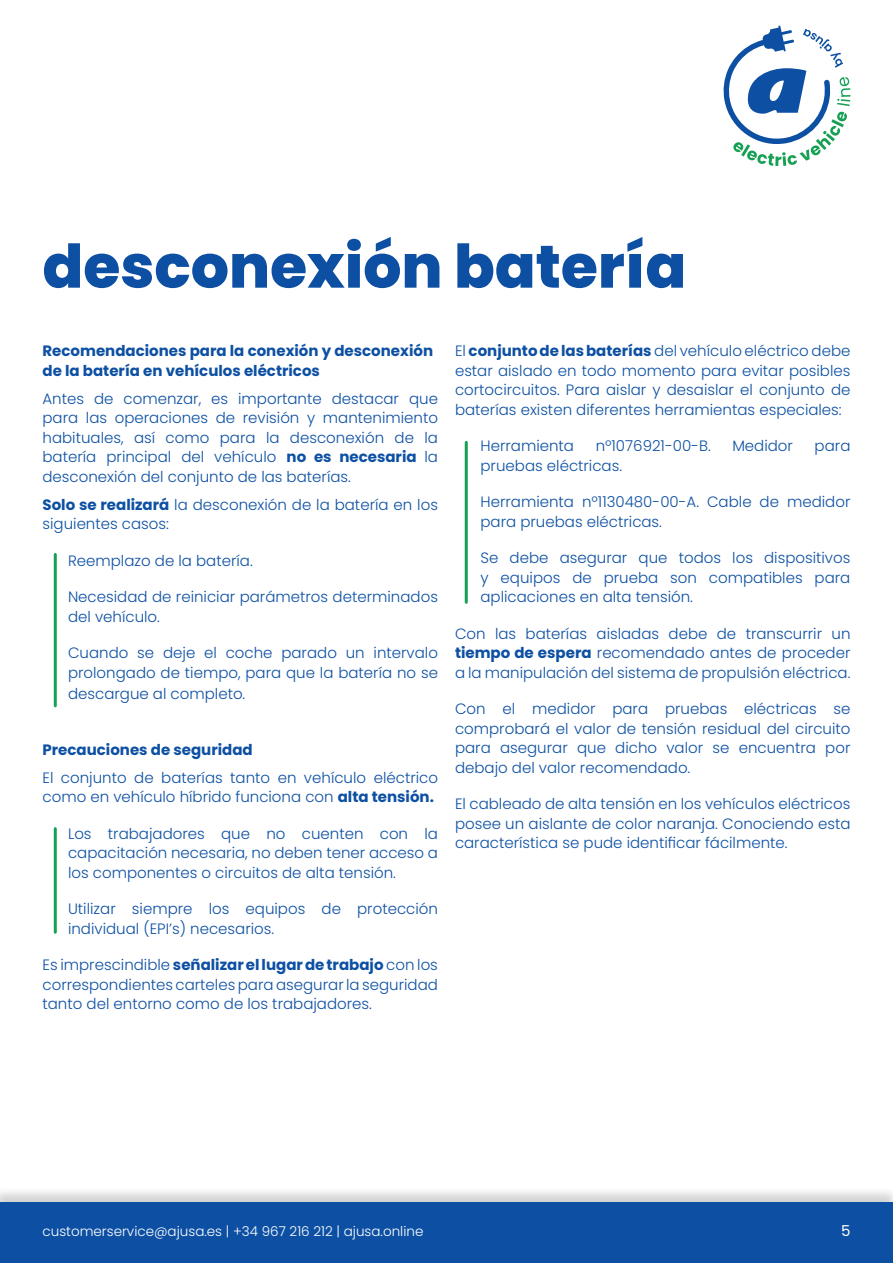
<style>
.page{position:relative;width:893px;height:1263px;background:#fff}
.page>*{position:absolute;margin:0;border:0;box-sizing:border-box;transform-origin:0 0}
.t1{font:800 60px "Poppins";color:#0d50a3}
.t2{font:300 15px/19.5px "Poppins";color:#0d50a3;text-align:justify}
.t3{font:700 15px/19.5px "Poppins";color:#0d50a3}
.t4{font:15px "Poppins";color:#fff}
.t5{font:300 13.5px "Poppins";color:#fff}
.s1{font-weight:700}
</style>
<div class="page">
<div style="left:0;top:1186px;width:893px;height:77px;background:#231f20;opacity:.2"></div>
<div style="left:0;top:1203px;width:893px;height:60px;background:#0d50a3"></div>
<svg style="left:723px;top:26px;width:127px;height:140px"></svg>
<hr style="left:54px;top:554px;width:3px;height:152px;background:#15a053">
<hr style="left:54px;top:829px;width:3px;height:103px;background:#15a053">
<hr style="left:465px;top:442px;width:3px;height:160px;background:#15a053">
<h1 class="t1" style="left:43px;top:232px;width:645px">desconexión batería</h1>
<p class="t3" style="left:43px;top:341px;width:392px">Recomendaciones para la conexión y desconexión de la batería en vehículos eléctricos</p>
<p class="t2" style="left:43px;top:389px;width:397px">Antes de comenzar, es importante destacar que para las operaciones de revisión y mantenimiento habituales, así como para la desconexión de la batería principal del vehículo <span class="s1">no es necesaria</span> la desconexión del conjunto de las baterías.</p>
<p class="t2" style="left:43px;top:495px;width:397px"><span class="s1">Solo se realizará</span> la desconexión de la batería en los siguientes casos:</p>
<p class="t2" style="left:68px;top:551px;width:186px">Reemplazo de la batería.</p>
<p class="t2" style="left:68px;top:587px;width:371px">Necesidad de reiniciar parámetros determinados del vehículo.</p>
<p class="t2" style="left:68px;top:643px;width:371px">Cuando se deje el coche parado un intervalo prolongado de tiempo, para que la batería no se</p>
<p class="t2" style="left:68px;top:684px;width:179px">descargue al completo.</p>
<p class="t3" style="left:43px;top:740px;width:212px">Precauciones de seguridad</p>
<p class="t2" style="left:43px;top:768px;width:397px">El conjunto de baterías tanto en vehículo eléctrico como en vehículo híbrido funciona con <span class="s1">alta tensión.</span></p>
<p class="t2" style="left:68px;top:824px;width:371px">Los trabajadores que no cuenten con la capacitación necesaria, no deben tener acceso a los componentes o circuitos de alta tensión.</p>
<p class="t2" style="left:68px;top:899px;width:371px">Utilizar siempre los equipos de protección individual (EPI’s) necesarios.</p>
<p class="t2" style="left:43px;top:955px;width:397px">Es imprescindible <span class="s1">señalizar el lugar de trabajo</span> con los correspondientes carteles para asegurar la seguridad tanto del entorno como de los trabajadores.</p>
<p class="t2" style="left:455px;top:341px;width:397px">El <span class="s1">conjunto de las baterías</span> del vehículo eléctrico debe estar aislado en todo momento para evitar posibles cortocircuitos. Para aislar y desaislar el conjunto de baterías existen diferentes herramientas especiales:</p>
<p class="t2" style="left:480px;top:436px;width:95px">Herramienta</p>
<p class="t2" style="left:596px;top:436px;width:117px">nº1076921-00-B.</p>
<p class="t2" style="left:732px;top:436px;width:62px">Medidor</p>
<p class="t2" style="left:815px;top:436px;width:37px">para</p>
<p class="t2" style="left:480px;top:456px;width:143px">pruebas eléctricas.</p>
<p class="t2" style="left:480px;top:492px;width:371px">Herramienta nº1130480-00-A. Cable de medidor para pruebas eléctricas.</p>
<p class="t2" style="left:480px;top:548px;width:371px">Se debe asegurar que todos los dispositivos y equipos de prueba son compatibles para aplicaciones en alta tensión.</p>
<p class="t2" style="left:455px;top:624px;width:397px">Con las baterías aisladas debe de transcurrir un <span class="s1">tiempo de espera</span> recomendado antes de proceder a la manipulación del sistema de propulsión eléctrica.</p>
<p class="t2" style="left:455px;top:699px;width:397px">Con el medidor para pruebas eléctricas se comprobará el valor de tensión residual del circuito para asegurar que dicho valor se encuentra por debajo del valor recomendado.</p>
<p class="t2" style="left:455px;top:794px;width:397px">El cableado de alta tensión en los vehículos eléctricos posee un aislante de color naranja. Conociendo esta característica se pude identificar fácilmente.</p>
<p class="t5" style="left:43px;top:1223px;width:382px">customerservice@ajusa.es | +34 967 216 212 | ajusa.online</p>
<p class="t4" style="left:841px;top:1222px;width:11px">5</p>
</div>
